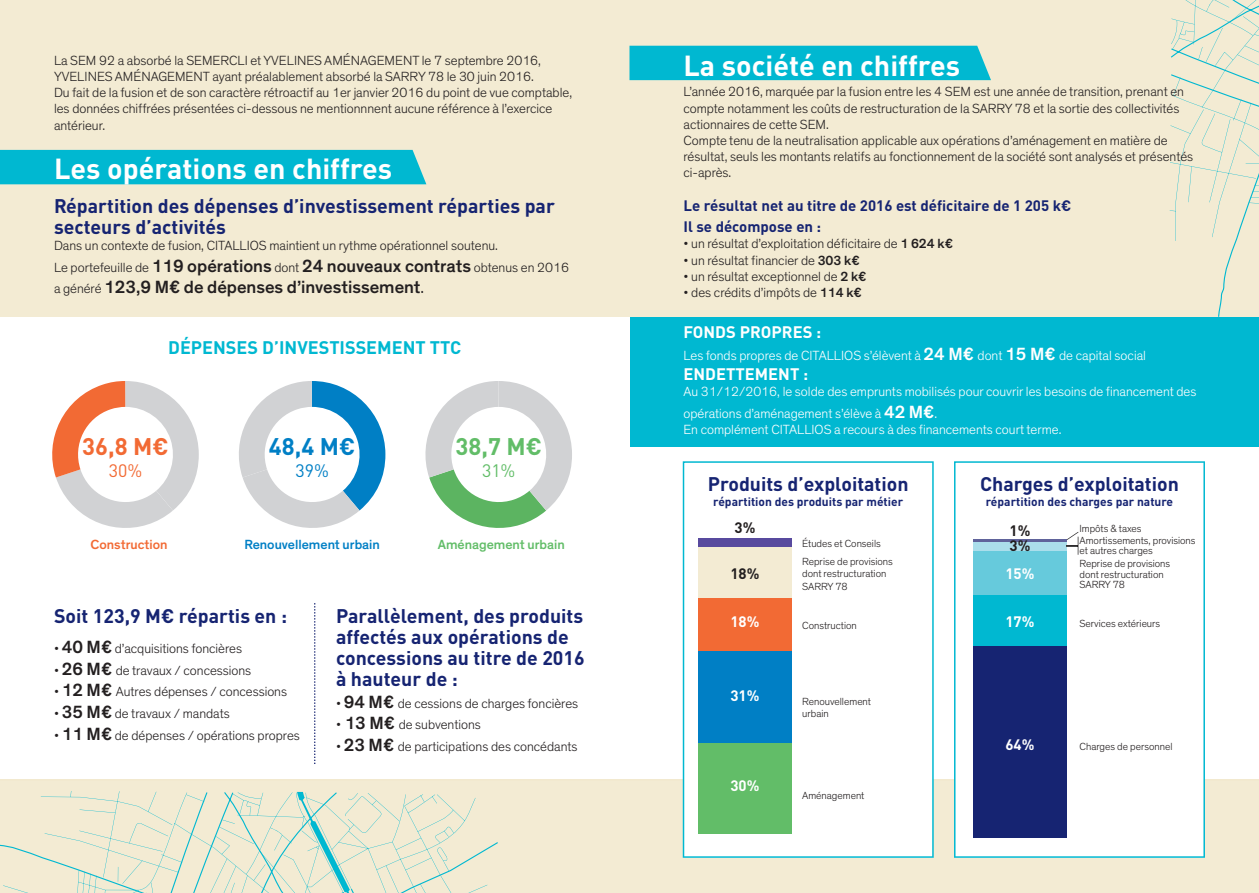
<style>
.page{position:relative;width:1259px;height:893px;background:#fff}
.page>*{position:absolute;margin:0;border:0;box-sizing:border-box;transform-origin:0 0}
.t1{font:700 28.65px "DIN Pro";color:#fff}
.t2{font:700 23.85px "DIN Pro";color:#f26a34}
.t3{font:700 23.85px "DIN Pro";color:#007fc5}
.t4{font:700 23.85px "DIN Pro";color:#62bd68}
.t5{font:700 19.5px/21px "DIN Pro";color:#162472}
.t6{font:500 18px "Theinhardt";color:#231f20}
.t7{font:700 18px "DIN";color:#00b8d1}
.t8{font:17.85px "DIN Pro";color:#f26a34}
.t9{font:17.85px "DIN Pro";color:#007fc5}
.t10{font:17.85px "DIN Pro";color:#62bd68}
.t11{font:700 16.5px "DIN";color:#fff}
.t12{font:700 15px/21px "DIN Pro";color:#162472}
.t13{font:700 15px "DIN Pro";color:#fff}
.t14{font:700 15px "DIN Pro";color:#231f20}
.t15{font:300 13.5px/16.2px "Theinhardt";color:#231f20}
.t16{font:300 13.5px/21.6px "Theinhardt";color:#fff}
.t17{font:500 13.5px "Theinhardt";color:#007fc5}
.t18{font:500 13.5px "Theinhardt";color:#62bd68}
.t19{font:500 13.5px "Theinhardt";color:#f26a34}
.t20{font:700 12px "DIN Pro";color:#162472}
.t21{font:300 10.5px/12.6px "Theinhardt";color:#231f20}
.s1{font-weight:500;font-size:18px}
.s2{font-weight:300;font-size:13.5px}
.s3{font-weight:300}
.s4{font-weight:500}
</style>
<div class="page">
<div style="left:0;top:0;width:1259px;height:320px;background:#f3ebd3"></div>
<div style="left:0;top:780px;width:1259px;height:113px;background:#f3ebd3"></div>
<hr style="left:0;top:780px;width:1259px;height:1px;background:#f2e9cf">
<div style="left:0;top:150px;width:426px;height:34px;background:#00b8d1"></div>
<div style="left:629px;top:46px;width:362px;height:34px;background:#00b8d1"></div>
<svg style="left:1169px;top:0;width:90px;height:317px"></svg>
<div style="left:629px;top:317px;width:630px;height:129px;background:#00b8d1"></div>
<div style="left:0;top:317px;width:629px;height:264px;background:#fff"></div>
<svg style="left:52px;top:381px;width:147px;height:147px"></svg>
<svg style="left:239px;top:381px;width:146px;height:147px"></svg>
<svg style="left:425px;top:381px;width:147px;height:147px"></svg>
<svg style="left:0;top:792px;width:498px;height:101px"></svg>
<svg style="left:314px;top:603px;width:1px;height:161px"></svg>
<svg style="left:683px;top:461px;width:250px;height:397px"></svg>
<svg style="left:954px;top:461px;width:251px;height:397px"></svg>
<div style="left:698px;top:742px;width:94px;height:92px;background:#62bd68"></div>
<div style="left:698px;top:651px;width:94px;height:91px;background:#007fc5"></div>
<div style="left:698px;top:598px;width:94px;height:53px;background:#f26a34"></div>
<div style="left:698px;top:547px;width:94px;height:51px;background:#f3ebd3"></div>
<div style="left:698px;top:539px;width:94px;height:8px;background:#584a9e"></div>
<div style="left:973px;top:646px;width:93px;height:191px;background:#162472"></div>
<div style="left:973px;top:551px;width:93px;height:44px;background:#66cadc"></div>
<div style="left:973px;top:595px;width:93px;height:51px;background:#00b8d1"></div>
<div style="left:973px;top:542px;width:93px;height:9px;background:#abdeeb"></div>
<hr style="left:973px;top:539px;width:93px;height:3px;background:#60639b">
<svg style="left:1066px;top:532px;width:12px;height:23px"></svg>
<p class="t15" style="left:54px;top:52px;width:519px">La SEM 92 a absorbé la SEMERCLI et YVELINES AMÉNAGEMENT le 7 septembre 2016, YVELINES AMÉNAGEMENT ayant préalablement absorbé la SARRY 78 le 30 juin 2016.<br>Du fait de la fusion et de son caractère rétroactif au 1er janvier 2016 du point de vue comptable, les données chiffrées présentées ci-dessous ne mentionnnent aucune référence à l’exercice antérieur.</p>
<h1 class="t1" style="left:54px;top:145px;width:340px">Les opérations en chiffres</h1>
<h3 class="t5" style="left:54px;top:193px;width:502px">Répartition des dépenses d’investissement réparties par secteurs d’activités</h3>
<p class="t15" style="left:54px;top:235px;width:516px;line-height:21.6px">Dans un contexte de fusion, CITALLIOS maintient un rythme opérationnel soutenu.<br>Le portefeuille de <span class="s1">119 opérations</span> dont <span class="s1">24 nouveaux contrats</span> obtenus en 2016</p>
<h3 class="t6" style="left:54px;top:277px;width:372px"><span class="s2">a généré</span> 123,9 M€ de dépenses d’investissement<span class="s3">.</span></h3>
<h3 class="t7" style="left:168px;top:335px;width:295px">DÉPENSES D’INVESTISSEMENT TTC</h3>
<h2 class="t2" style="left:82px;top:427px;width:88px">36,8 M€</h2>
<h3 class="t8" style="left:109px;top:456px;width:35px">30%</h3>
<h2 class="t3" style="left:269px;top:427px;width:88px">48,4 M€</h2>
<h3 class="t9" style="left:295px;top:456px;width:35px">39%</h3>
<h2 class="t4" style="left:455px;top:427px;width:88px">38,7 M€</h2>
<h3 class="t10" style="left:482px;top:456px;width:35px">31%</h3>
<p class="t19" style="left:91px;top:537px;width:79px">Construction</p>
<p class="t17" style="left:244px;top:537px;width:137px">Renouvellement urbain</p>
<p class="t18" style="left:438px;top:537px;width:129px">Aménagement urbain</p>
<h3 class="t5" style="left:54px;top:603px;width:234px">Soit 123,9 M€ répartis en :</h3>
<p class="t15" style="left:54px;top:641px;width:189px">• <span class="s1">40 M€</span> d’acquisitions foncières</p>
<p class="t15" style="left:54px;top:662px;width:199px">• <span class="s1">26 M€</span> de travaux / concessions</p>
<p class="t15" style="left:54px;top:684px;width:235px">• <span class="s1">12 M€</span> Autres dépenses / concessions</p>
<p class="t15" style="left:54px;top:705px;width:177px">• <span class="s1">35 M€</span> de travaux / mandats</p>
<p class="t15" style="left:54px;top:727px;width:247px">• <span class="s1">11 M€</span> de dépenses / opérations propres</p>
<h3 class="t5" style="left:336px;top:603px;width:250px">Parallèlement, des produits affectés aux opérations de concessions au titre de 2016 à hauteur de :</h3>
<p class="t15" style="left:336px;top:695px;width:244px">• <span class="s1">94 M€</span> de cessions de charges foncières</p>
<p class="t15" style="left:336px;top:717px;width:146px">• <span class="s1">13 M€</span> de subventions</p>
<p class="t15" style="left:336px;top:738px;width:243px">• <span class="s1">23 M€</span> de participations des concédants</p>
<h1 class="t1" style="left:683px;top:42px;width:278px">La société en chiffres</h1>
<p class="t15" style="left:683px;top:84px;width:511px">L’année 2016, marquée par la fusion entre les 4 SEM est une année de transition, prenant en compte notamment les coûts de restructuration de la SARRY 78 et la sortie des collectivités actionnaires de cette SEM.<br>Compte tenu de la neutralisation applicable aux opérations d’aménagement en matière de résultat, seuls les montants relatifs au fonctionnement de la société sont analysés et présentés ci-après.</p>
<p class="t12" style="left:683px;top:193px;width:389px">Le résultat net au titre de 2016 est déficitaire de 1 205 k€<br>Il se décompose en :</p>
<p class="t15" style="left:683px;top:236px;width:271px">• un résultat d’exploitation déficitaire de <span class="s4">1 624 k€</span></p>
<p class="t15" style="left:683px;top:252px;width:178px">• un résultat financier de <span class="s4">303 k€</span></p>
<p class="t15" style="left:683px;top:268px;width:185px">• un résultat exceptionnel de <span class="s4">2 k€</span></p>
<p class="t15" style="left:683px;top:284px;width:180px">• des crédits d’impôts de <span class="s4">114 k€</span></p>
<p class="t11" style="left:683px;top:322px;width:139px">FONDS PROPRES :</p>
<p class="t16" style="left:683px;top:345px;width:464px">Les fonds propres de CITALLIOS s’élèvent à <span class="s1">24 M€</span> dont <span class="s1">15 M€</span> de capital social</p>
<p class="t11" style="left:683px;top:363px;width:126px">ENDETTEMENT :</p>
<p class="t16" style="left:683px;top:381px;width:514px">Au 31/12/2016, le solde des emprunts mobilisés pour couvrir les besoins de financement des opérations d’aménagement s’élève à <span class="s1">42 M€</span>.</p>
<p class="t16" style="left:683px;top:419px;width:379px">En complément CITALLIOS a recours à des financements court terme.</p>
<h3 class="t5" style="left:708px;top:471px;width:202px">Produits d’exploitation</h3>
<p class="t20" style="left:713px;top:491px;width:191px">répartition des produits par métier</p>
<h3 class="t5" style="left:980px;top:471px;width:200px">Charges d’exploitation</h3>
<p class="t20" style="left:986px;top:491px;width:189px">répartition des charges par nature</p>
<p class="t14" style="left:734px;top:515px;width:22px">3%</p>
<p class="t14" style="left:1009px;top:518px;width:22px">1%</p>
<p class="t21" style="left:1079px;top:523px;width:118px;line-height:11.7px">Impôts &amp; taxes<br>Amortissements, provisions</p>
<p class="t21" style="left:1079px;top:545px;width:75px">et autres charges</p>
<p class="t21" style="left:802px;top:537px;width:80px">Études et Conseils</p>
<p class="t14" style="left:1009px;top:533px;width:22px">3%</p>
<p class="t21" style="left:802px;top:555px;width:92px">Reprise de provisions dont restructuration<br>SARRY 78</p>
<p class="t21" style="left:1079px;top:559px;width:92px;line-height:10.5px">Reprise de provisions dont restructuration<br>SARRY 78</p>
<p class="t14" style="left:730px;top:561px;width:31px">18%</p>
<p class="t13" style="left:1005px;top:561px;width:31px">15%</p>
<p class="t13" style="left:1005px;top:609px;width:31px">17%</p>
<p class="t13" style="left:730px;top:609px;width:31px">18%</p>
<p class="t21" style="left:802px;top:619px;width:56px">Construction</p>
<p class="t21" style="left:1079px;top:617px;width:82px">Services extérieurs</p>
<p class="t13" style="left:730px;top:683px;width:31px">31%</p>
<p class="t13" style="left:730px;top:773px;width:31px">30%</p>
<p class="t21" style="left:802px;top:695px;width:70px">Renouvellement urbain</p>
<p class="t21" style="left:802px;top:790px;width:64px">Aménagement</p>
<p class="t13" style="left:1005px;top:732px;width:31px">64%</p>
<p class="t21" style="left:1079px;top:740px;width:95px">Charges de personnel</p>
</div>
